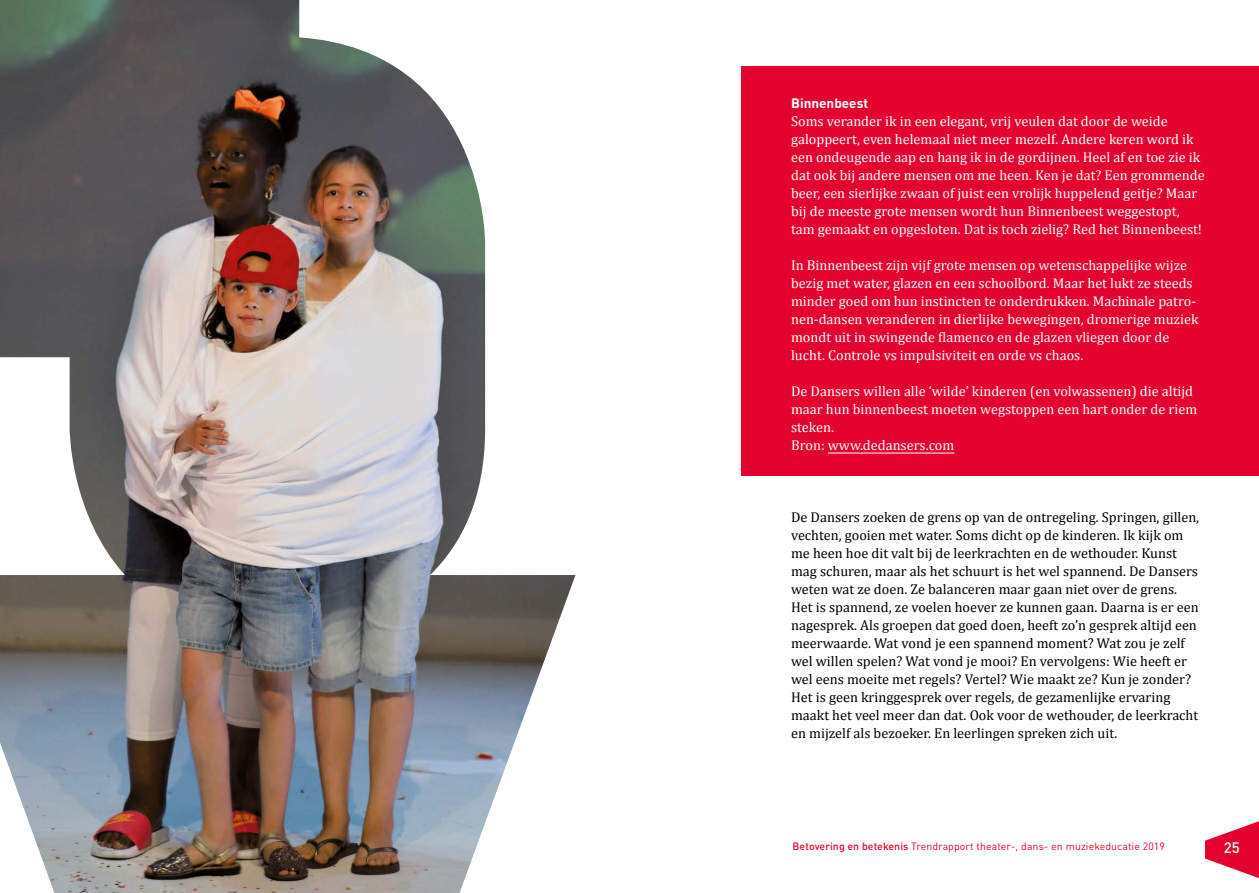
<style>
.page{position:relative;width:1259px;height:893px;background:#fff}
.page>*{position:absolute;margin:0;border:0;box-sizing:border-box;transform-origin:0 0}
.t1{font:500 15px "DINOT";color:#fff}
.t2{font:14.25px/18px "Cambria";color:#fff}
.t3{font:14.25px/18px "Cambria";color:#000}
.t4{font:700 13.5px "DINOT";color:#fff}
.t5{font:10.5px "DINOT";letter-spacing:.01em;color:#e4032e}
.s1{font-weight:500}
</style>
<div class="page">
<svg style="left:1205px;top:821px;width:54px;height:58px"></svg>
<div style="left:741px;top:67px;width:518px;height:409px;background:#e4032e"></div>
<hr style="left:828px;top:453px;width:126px;height:1px;background:#fff">
<img style="left:0;top:0;width:575px;height:893px">
<p class="t4" style="left:791px;top:94px;width:78px">Binnenbeest</p>
<p class="t2" style="left:791px;top:112px;width:415px">Soms verander ik in een elegant, vrij veulen dat door de weide galoppeert, even helemaal niet meer mezelf. Andere keren word ik een ondeugende aap en hang ik in de gordijnen. Heel af en toe zie ik dat ook bij andere mensen om me heen. Ken je dat? Een grommende beer, een sierlijke zwaan of juist een vrolijk huppelend geitje? Maar bij de meeste grote mensen wordt hun Binnenbeest weggestopt, tam gemaakt en opgesloten. Dat is toch zielig? Red het Binnenbeest!</p>
<p class="t2" style="left:791px;top:256px;width:409px">In Binnenbeest zijn vijf grote mensen op wetenschappelijke wijze bezig met water, glazen en een schoolbord. Maar het lukt ze steeds minder goed om hun instincten te onderdrukken. Machinale patro&shy;nen-dansen veranderen in dierlijke bewegingen, dromerige muziek mondt uit in swingende flamenco en de glazen vliegen door de lucht. Controle vs impulsiviteit en orde vs chaos.</p>
<p class="t2" style="left:791px;top:382px;width:407px">De Dansers willen alle ‘wilde’ kinderen (en volwassenen) die altijd maar hun binnenbeest moeten wegstoppen een hart onder de riem steken.<br>Bron: www.dedansers.com</p>
<p class="t3" style="left:791px;top:508px;width:409px">De Dansers zoeken de grens op van de ontregeling. Springen, gillen, vechten, gooien met water. Soms dicht op de kinderen. Ik kijk om me heen hoe dit valt bij de leerkrachten en de wethouder. Kunst mag schuren, maar als het schuurt is het wel spannend. De Dansers weten wat ze doen. Ze balanceren maar gaan niet over de grens.<br>Het is spannend, ze voelen hoever ze kunnen gaan. Daarna is er een nagesprek. Als groepen dat goed doen, heeft zo’n gesprek altijd een meerwaarde. Wat vond je een spannend moment? Wat zou je zelf wel willen spelen? Wat vond je mooi? En vervolgens: Wie heeft er wel eens moeite met regels? Vertel? Wie maakt ze? Kun je zonder?<br>Het is geen kringgesprek over regels, de gezamenlijke ervaring maakt het veel meer dan dat. Ook voor de wethouder, de leerkracht en mijzelf als bezoeker. En leerlingen spreken zich uit.</p>
<p class="t5" style="left:792px;top:840px;width:374px"><span class="s1">Betovering en betekenis</span> Trendrapport theater-, dans- en muziekeducatie 2019</p>
<p class="t1" style="left:1224px;top:838px;width:17px">25</p>
</div>
